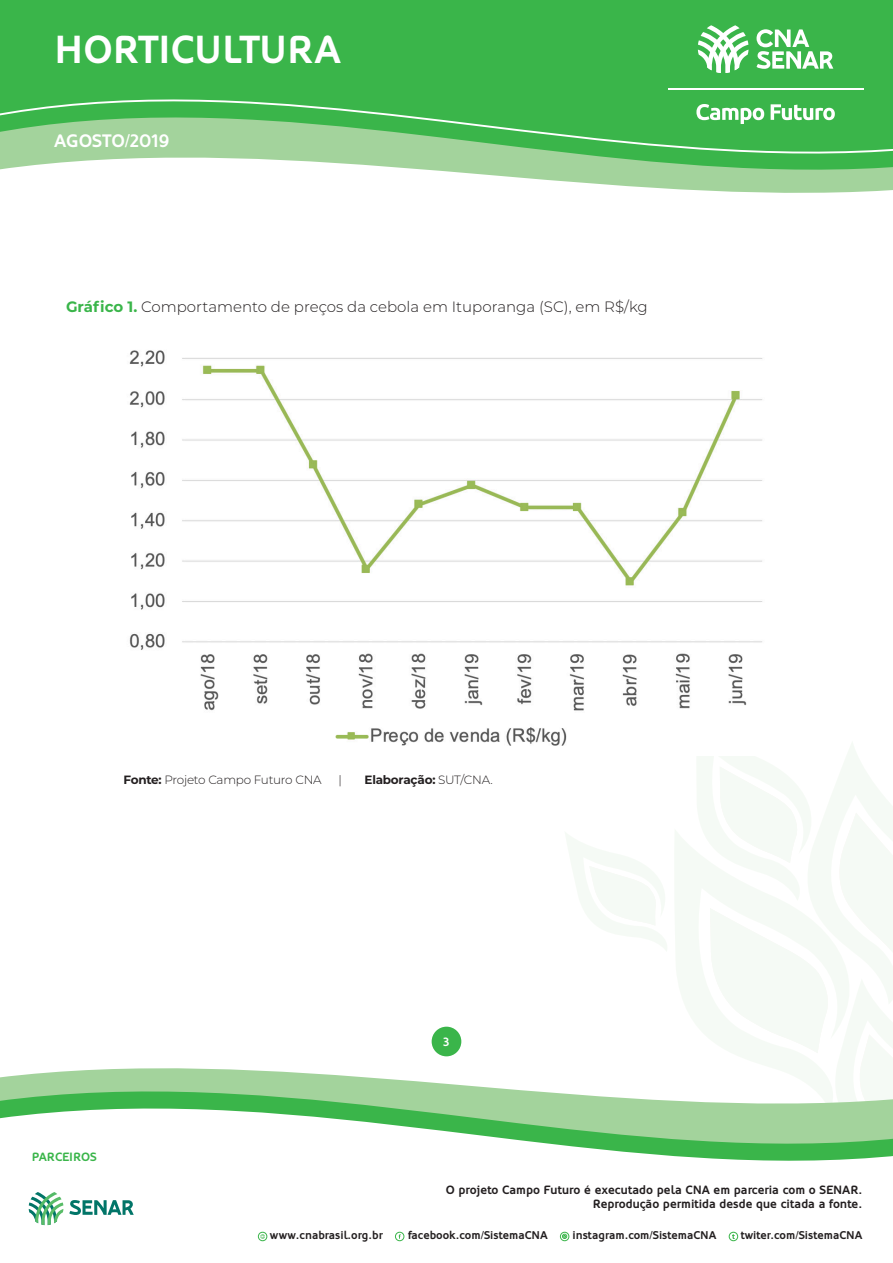
<style>
.page{position:relative;width:893px;height:1263px;background:#fff}
.page>*{position:absolute;margin:0;border:0;box-sizing:border-box;transform-origin:0 0}
.t1{font:700 39px "Oblik";color:#fff}
.t2{font:700 18px "Oblik";color:#fff}
.t3{font:300 15px "Montserrat";color:#231f20}
.t4{font:700 12px/14.4px "Oblik";color:#231f20;text-align:right}
.t5{font:300 12px "Montserrat";letter-spacing:-.02em;color:#231f20}
.t6{font:700 12px "Montserrat";letter-spacing:-.02em;color:#231f20}
.t7{font:700 12px "Oblik";color:#3ab54a}
.t8{font:700 12px "Oblik";color:#fff}
.t9{font:700 11.25px "Oblik";color:#231f20}
.s1{font-weight:700;color:#3ab54a}
.s2{font-weight:700}
.s3{font-weight:300}
</style>
<div class="page">
<svg style="left:0;top:0;width:893px;height:193px;background:#62c26c"></svg>
<svg style="left:0;top:1026px;width:893px;height:216px"></svg>
<svg style="left:698px;top:25px;width:50px;height:48px"></svg>
<svg style="left:696px;top:104px;width:68px;height:20px"></svg>
<svg style="left:771px;top:104px;width:64px;height:16px"></svg>
<svg style="left:756px;top:29px;width:77px;height:40px"></svg>
<hr style="left:668px;top:88px;width:195px;height:1px;background:#fff">
<div style="left:395px;top:1232px;width:9px;height:9px;border:1px solid #3ab54a;border-radius:50%"></div>
<div style="left:560px;top:1232px;width:9px;height:9px;border:1px solid #3ab54a;border-radius:50%"></div>
<svg style="left:562px;top:1234px;width:5px;height:5px"></svg>
<div style="left:729px;top:1232px;width:9px;height:9px;border:1px solid #3ab54a;border-radius:50%"></div>
<svg style="left:732px;top:1234px;width:3px;height:5px"></svg>
<div style="left:258px;top:1232px;width:9px;height:9px;border:1px solid #3ab54a;border-radius:50%"></div>
<svg style="left:260px;top:1234px;width:5px;height:5px"></svg>
<div style="left:432px;top:1027px;width:29px;height:29px;background:#3ab54a;border-radius:50%"></div>
<svg style="left:29px;top:1192px;width:34px;height:33px"></svg>
<svg style="left:69px;top:1200px;width:65px;height:15px"></svg>
<img style="left:129px;top:350px;width:634px;height:396px">
<h1 class="t1" style="left:54px;top:27px;width:288px">HORTICULTURA</h1>
<h2 class="t2" style="left:54px;top:130px;width:117px">AGOSTO/2019</h2>
<p class="t3" style="left:66px;top:297px;width:583px"><span class="s1">Gráfico 1.</span> Comportamento de preços da cebola em Ituporanga (SC), em R$/kg</p>
<p class="t5" style="left:123px;top:771px;width:200px"><span class="s2">Fonte:</span> Projeto Campo Futuro CNA</p>
<p class="t5" style="left:338px;top:771px;width:5px">|</p>
<p class="t6" style="left:364px;top:771px;width:130px">Elaboração: <span class="s3">SUT/CNA.</span></p>
<p class="t7" style="left:32px;top:1150px;width:67px">PARCEIROS</p>
<p class="t8" style="left:443px;top:1035px;width:8px">3</p>
<p class="t4" style="left:446px;top:1183px;width:418px">O projeto Campo Futuro é executado pela CNA em parceria com o SENAR.<br>Reprodução permitida desde que citada a fonte.</p>
<p class="t9" style="left:270px;top:1229px;width:114px">www.cnabrasil.org.br</p>
<p class="t9" style="left:408px;top:1229px;width:141px">facebook.com/SistemaCNA</p>
<p class="t9" style="left:572px;top:1229px;width:145px">instagram.com/SistemaCNA</p>
<p class="t9" style="left:741px;top:1229px;width:123px">twiter.com/SistemaCNA</p>
</div>
